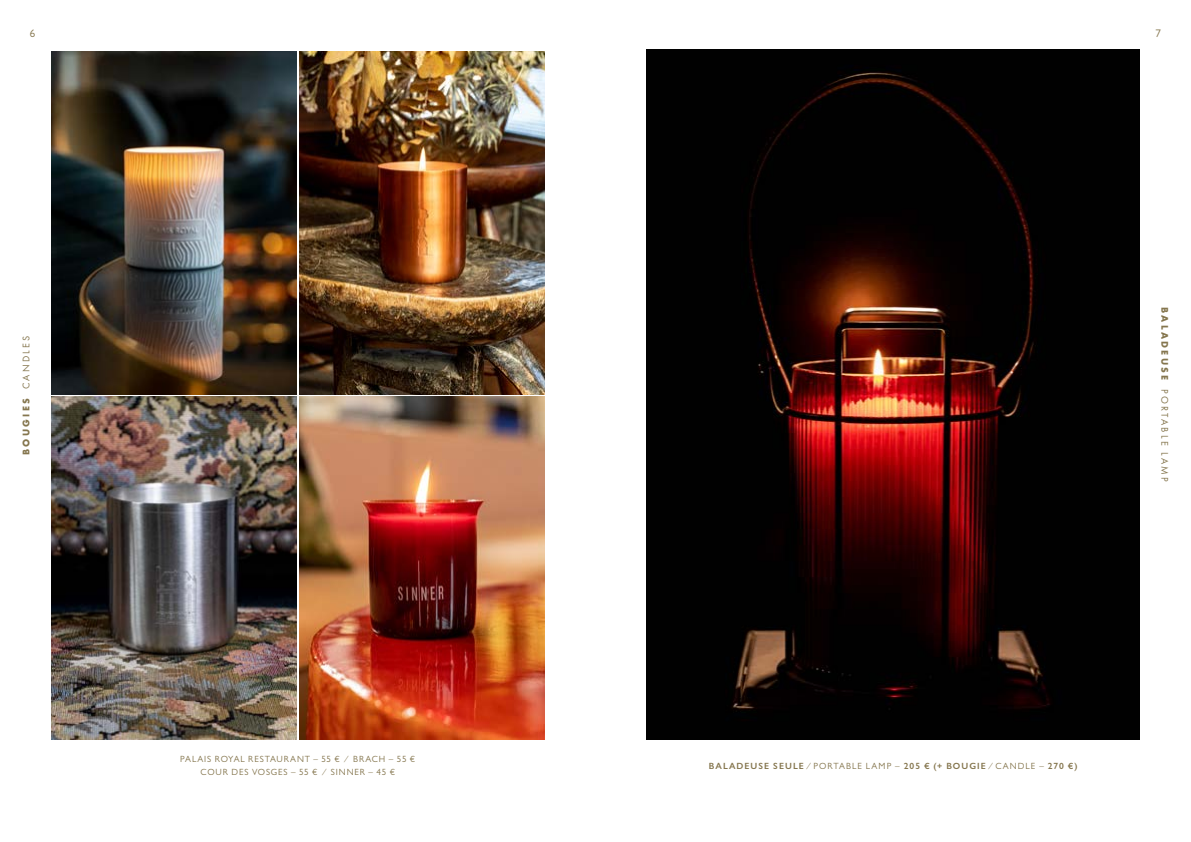
<style>
.page{position:relative;width:1191px;height:842px;background:#fff}
.page>*{position:absolute;margin:0;border:0;box-sizing:border-box;transform-origin:0 0}
.t1{font:11px "Gill Sans Nova";color:#85764e}
.t2{font:10px "Futura PT";letter-spacing:.22em;color:#85764e}
.t3{font:700 10px "Futura PT";letter-spacing:.22em;color:#85764e}
.t4{font:9px/13px "Gill Sans Nova";letter-spacing:.09em;color:#85764e;text-align:center}
.t5{font:600 9px "Gill Sans Nova";letter-spacing:.12em;color:#85764e}
.s1{font-weight:400}
.s2{font-weight:700}
</style>
<div class="page">
<img style="left:51px;top:51px;width:245px;height:343px">
<img style="left:51px;top:397px;width:245px;height:343px">
<img style="left:299px;top:51px;width:245px;height:343px">
<img style="left:299px;top:397px;width:245px;height:343px">
<img style="left:646px;top:50px;width:494px;height:690px">
<p class="t1" style="left:30px;top:27px;width:7px">6</p>
<p class="t3" style="left:20px;top:455px;width:120px;rotate:-90deg">BOUGIES <span class="s1">CANDLES</span></p>
<p class="t4" style="left:180px;top:753px;width:236px">PALAIS ROYAL RESTAURANT – 55 € ∕ BRACH – 55 €<br>COUR DES VOSGES – 55 € ∕ SINNER – 45 €</p>
<p class="t1" style="left:1155px;top:27px;width:7px">7</p>
<p class="t2" style="left:1171px;top:307px;width:176px;rotate:90deg"><span class="s2">BALADEUSE</span> PORTABLE LAMP</p>
<p class="t5" style="left:709px;top:761px;width:370px">BALADEUSE SEULE <span class="s1">⁄ PORTABLE LAMP –</span> 205 € (+ BOUGIE <span class="s1">⁄ CANDLE –</span> 270 €)</p>
</div>
